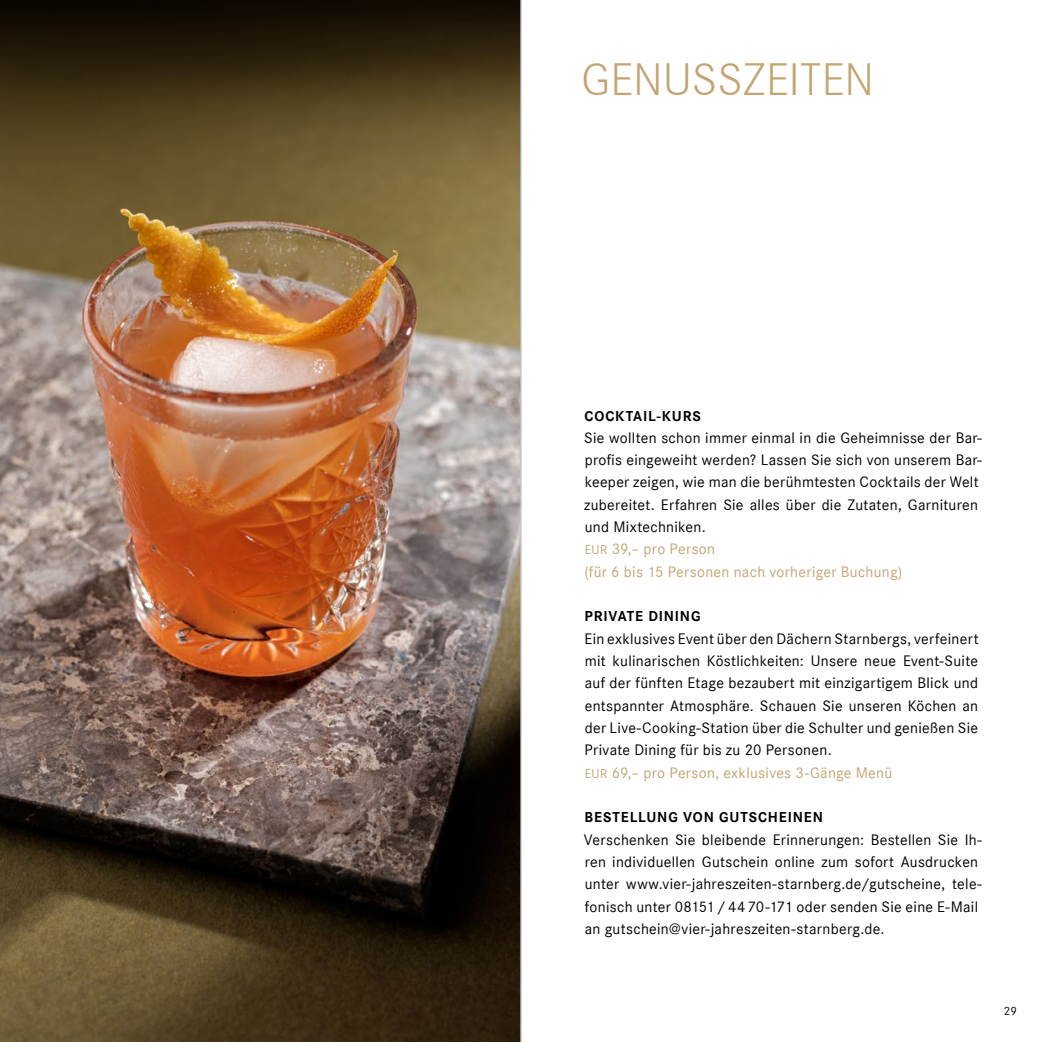
<style>
.page{position:relative;width:1042px;height:1042px;background:#fff}
.page>*{position:absolute;margin:0;border:0;box-sizing:border-box;transform-origin:0 0}
.t1{font:300 47.25px "Corporate S";color:#c2a572}
.t2{font:15.75px/22.4px "Corporate S";letter-spacing:.02em;color:#000}
.t3{font:700 14.88px "Corporate S";letter-spacing:.055em;color:#000}
.t4{font:12.25px "Corporate S";color:#000}
.s1{font-size:13.12px;color:#c2a572}
.s2{color:#c2a572}
</style>
<div class="page">
<img style="left:0;top:0;width:520px;height:1042px">
<svg style="left:0;top:0;width:5px;height:5px"></svg>
<hr style="left:520px;top:0;width:2px;height:1042px;background:#c5c6c6">
<h1 class="t1" style="left:581px;top:48px;width:295px">GENUSSZEITEN</h1>
<p class="t3" style="left:584px;top:405px;width:118px">COCKTAIL-KURS</p>
<p class="t2" style="left:584px;top:426px;width:399px">Sie wollten schon immer einmal in die Geheimnisse der Bar&shy;profis eingeweiht werden? Lassen Sie sich von unserem Bar&shy;keeper zeigen, wie man die berühmtesten Cocktails der Welt zubereitet. Erfahren Sie alles über die Zutaten, Garnituren und Mixtechniken.<br><span class="s1">EUR</span> <span class="s2">39,– pro Person<br>(für 6 bis 15 Personen nach vorheriger Buchung)</span></p>
<p class="t3" style="left:584px;top:606px;width:117px">PRIVATE DINING</p>
<p class="t2" style="left:584px;top:627px;width:396px">Ein exklusives Event über den Dächern Starnbergs, verfeinert mit kulinarischen Köstlichkeiten: Unsere neue Event-Suite auf der fünften Etage bezaubert mit einzigartigem Blick und entspannter Atmosphäre. Schauen Sie unseren Köchen an der Live-Cooking-Station über die Schulter und genießen Sie Private Dining für bis zu 20 Personen.<br><span class="s1">EUR</span> <span class="s2">69,– pro Person, exklusives 3-Gänge Menü</span></p>
<p class="t3" style="left:584px;top:807px;width:240px">BESTELLUNG VON GUTSCHEINEN</p>
<p class="t2" style="left:584px;top:828px;width:399px">Verschenken Sie bleibende Erinnerungen: Bestellen Sie Ih&shy;ren individuellen Gutschein online zum sofort Ausdrucken unter www.vier-jahreszeiten-starnberg.de/gutscheine, tele&shy;fonisch unter 08151 / 44 70-171 oder senden Sie eine E-Mail an gutschein@vier-jahreszeiten-starnberg.de.</p>
<p class="t4" style="left:1003px;top:1003px;width:15px">29</p>
</div>
